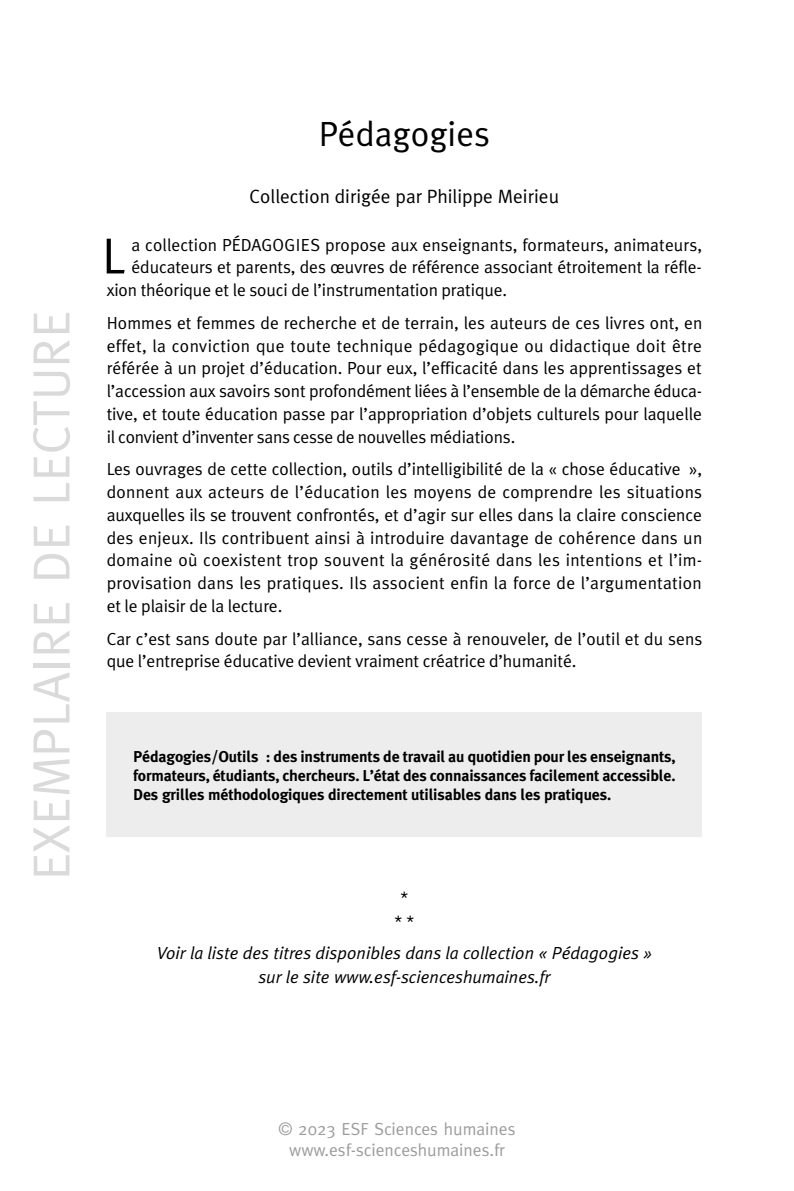
<style>
.page{position:relative;width:794px;height:1191px;background:#fff}
.page>*{position:absolute;margin:0;border:0;box-sizing:border-box;transform-origin:0 0}
.t1{font:52.5px "Meta";color:#dadada}
.t2{font:50.75px "Meta Plus Normal";color:#000}
.t3{font:35px "Meta Plus Normal";color:#000}
.t4{font:19.25px "Meta Plus Normal";color:#000}
.t5{font:17.5px/22.8px "Meta Plus Normal";letter-spacing:-.005em;color:#000;text-align:justify}
.t6{font:italic 17.5px/23.6px "Meta Plus Normal";color:#000;text-align:center}
.t7{font:17.5px/21px "Meta";color:#9d9d9c;text-align:center}
.t8{font:700 15.75px/19.2px "Meta Plus";letter-spacing:-.01em;color:#000;text-align:justify}
</style>
<div class="page">
<div style="left:107px;top:713px;width:595px;height:124px;background:#ededed"></div>
<p class="t1" style="left:21px;top:880px;width:571px;rotate:-90deg">EXEMPLAIRE DE LECTURE</p>
<p class="t3" style="left:319px;top:114px;width:173px">Pédagogies</p>
<p class="t4" style="left:250px;top:185px;width:311px">Collection dirigée par Philippe Meirieu</p>
<p class="t2" style="left:102px;top:226px;width:25px">L</p>
<p class="t5" style="left:131px;top:233px;width:572px">a collection PÉDAGOGIES propose aux enseignants, formateurs, animateurs,</p>
<p class="t5" style="left:131px;top:256px;width:572px">éducateurs et parents, des œuvres de référence associant étroitement la réfle-</p>
<p class="t5" style="left:107px;top:278px;width:402px">xion théorique et le souci de l’instrumentation pratique.</p>
<p class="t5" style="left:107px;top:311px;width:597px">Hommes et femmes de recherche et de terrain, les auteurs de ces livres ont, en effet, la conviction que toute technique pédagogique ou didactique doit être référée à un projet d’éducation. Pour eux, l’efficacité dans les apprentissages et l’accession aux savoirs sont profondément liées à l’ensemble de la démarche éduca&shy;tive, et toute éducation passe par l’appropriation d’objets culturels pour laquelle il convient d’inventer sans cesse de nouvelles médiations.</p>
<p class="t5" style="left:107px;top:458px;width:597px">Les ouvrages de cette collection, outils d’intelligibilité de la « chose éducative », donnent aux acteurs de l’éducation les moyens de comprendre les situations auxquelles ils se trouvent confrontés, et d’agir sur elles dans la claire conscience des enjeux. Ils contribuent ainsi à introduire davantage de cohérence dans un domaine où coexistent trop souvent la générosité dans les intentions et l’im&shy;provisation dans les pratiques. Ils associent enfin la force de l’argumentation et le plaisir de la lecture.</p>
<p class="t5" style="left:107px;top:627px;width:597px">Car c’est sans doute par l’alliance, sans cesse à renouveler, de l’outil et du sens que l’entreprise éducative devient vraiment créatrice d’humanité.</p>
<p class="t8" style="left:133px;top:746px;width:544px">Pédagogies/Outils : des instruments de travail au quotidien pour les enseignants, formateurs, étudiants, chercheurs. L’état des connaissances facilement accessible.<br>Des grilles méthodologiques directement utilisables dans les pratiques.</p>
<p class="t5" style="left:394px;top:886px;width:21px;line-height:23.6px;text-align:center">* * *</p>
<p class="t6" style="left:157px;top:941px;width:497px">Voir la liste des titres disponibles dans la collection « Pédagogies » sur le site www.esf-scienceshumaines.fr</p>
<p class="t7" style="left:278px;top:1118px;width:238px">© 2023 ESF Sciences humaines www.esf-scienceshumaines.fr</p>
</div>
